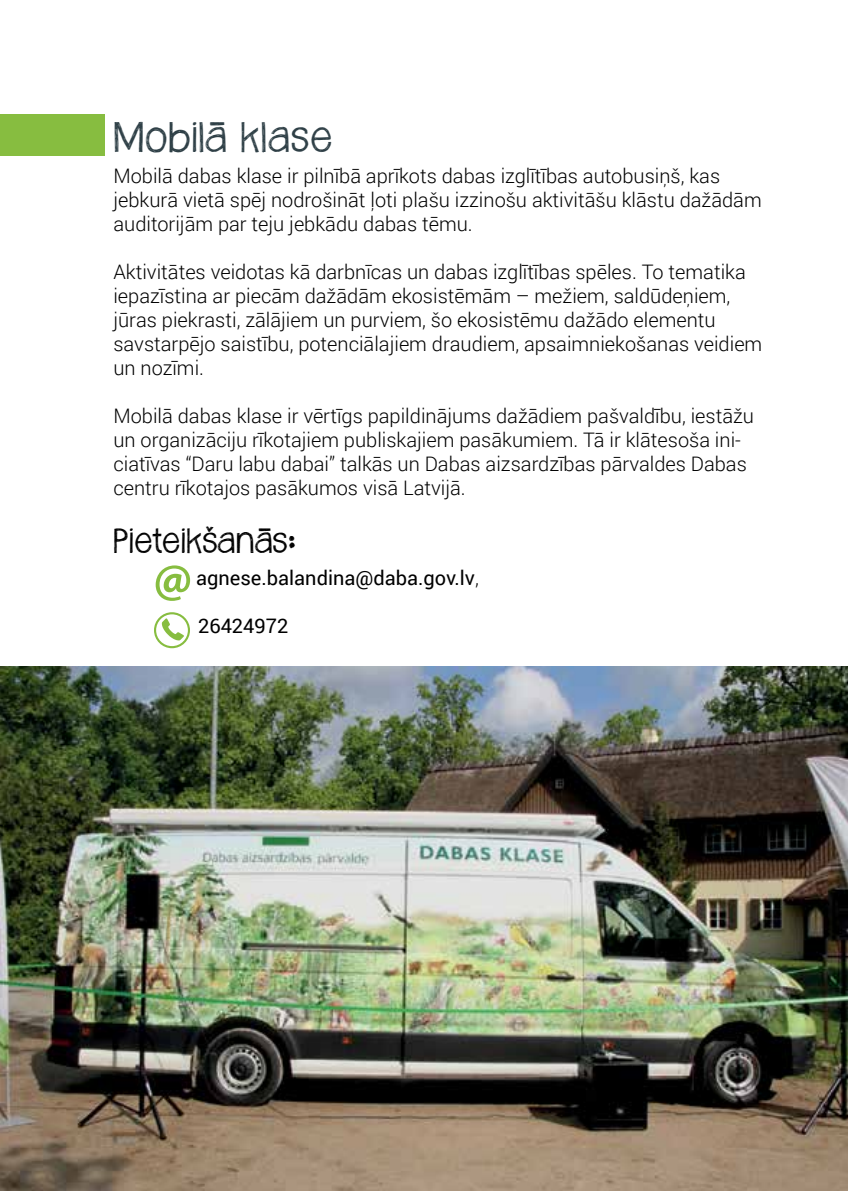
<style>
.page{position:relative;width:848px;height:1191px;background:#fff}
.page>*{position:absolute;margin:0;border:0;box-sizing:border-box;transform-origin:0 0}
.t1{font:34px "Janda Safeand Sound";letter-spacing:.02em;color:#2e3f46}
.t2{font:28px "Janda Safeand Sound";color:#000}
.t3{font:300 20px/24px "Roboto";color:#000}
.t4{font:20px "Roboto";color:#000}
.s1{font-weight:300}
</style>
<div class="page">
<img style="left:0;top:666px;width:848px;height:525px">
<div style="left:0;top:115px;width:105px;height:41px;background:#87bd40"></div>
<svg style="left:156px;top:565px;width:34px;height:36px"></svg>
<svg style="left:154px;top:612px;width:36px;height:36px"></svg>
<h1 class="t1" style="left:113px;top:113px;width:220px">Mobilā klase</h1>
<p class="t3" style="left:113px;top:163px;width:650px">Mobilā dabas klase ir pilnībā aprīkots dabas izglītības autobusiņš, kas jebkurā vietā spēj nodrošināt ļoti plašu izzinošu aktivitāšu klāstu dažādām auditorijām par teju jebkādu dabas tēmu.</p>
<p class="t3" style="left:113px;top:259px;width:650px">Aktivitātes veidotas kā darbnīcas un dabas izglītības spēles. To tematika iepazīstina ar piecām dažādām ekosistēmām – mežiem, saldūdeņiem, jūras piekrasti, zālājiem un purviem, šo ekosistēmu dažādo elementu savstarpējo saistību, potenciālajiem draudiem, apsaimniekošanas veidiem un nozīmi.</p>
<p class="t3" style="left:113px;top:403px;width:642px">Mobilā dabas klase ir vērtīgs papildinājums dažādiem pašvaldību, iestāžu un organizāciju rīkotajiem publiskajiem pasākumiem. Tā ir klātesoša ini&shy;ciatīvas “Daru labu dabai” talkās un Dabas aizsardzības pārvaldes Dabas centru rīkotajos pasākumos visā Latvijā.</p>
<h2 class="t2" style="left:113px;top:521px;width:186px">Pieteikšanās:</h2>
<p class="t4" style="left:196px;top:564px;width:284px">agnese.balandina@daba.gov.lv<span class="s1">,</span></p>
<p class="t4" style="left:198px;top:612px;width:92px">26424972</p>
</div>
